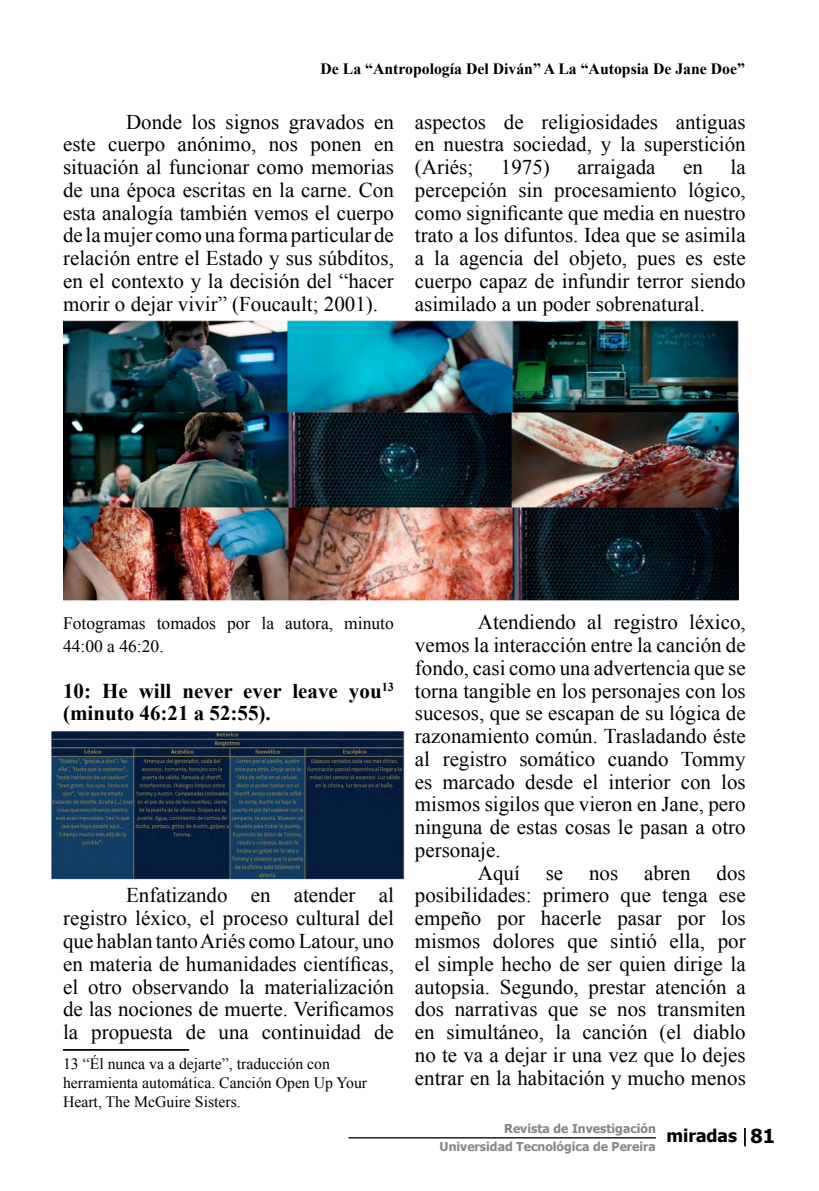
<style>
.page{position:relative;width:819px;height:1191px;background:#fff}
.page>*{position:absolute;margin:0;border:0;box-sizing:border-box;transform-origin:0 0}
.t1{font:21px/22.8px "Times New Roman";color:#000;text-align:justify}
.t2{font:700 21px/22.8px "Times New Roman";color:#000}
.t3{font:17.5px/22.8px "Times New Roman";color:#000}
.t4{font:700 17.5px "Tahoma";color:#000}
.t5{font:15.75px/18.9px "Times New Roman";color:#000}
.t6{font:700 15.75px "Times New Roman";color:#000}
.t7{font:700 12.25px/17.5px "Tahoma";color:#878787;text-align:right}
.s1{font-size:19.25px}
</style>
<div class="page">
<svg style="left:744px;top:1128px;width:1px;height:18px"></svg>
<hr style="left:348px;top:1137px;width:307px;height:1px;background:#000">
<hr style="left:63px;top:1049px;width:126px;height:1px;background:#000">
<img style="left:63px;top:320px;width:675px;height:282px">
<img style="left:51px;top:731px;width:353px;height:148px">
<p class="t6" style="left:320px;top:58px;width:426px">De La “Antropología Del Diván” A La “Autopsia De Jane Doe”</p>
<p class="t1" style="left:63px;top:110px;width:332px;text-indent:63px">Donde los signos gravados en este cuerpo anónimo, nos ponen en situación al funcionar como memorias de una época escritas en la carne. Con esta analogía también vemos el cuerpo de la mujer como una forma particular de relación entre el Estado y sus súbditos, en el contexto y la decisión del “hacer morir o dejar vivir” (Foucault; 2001).</p>
<p class="t1" style="left:415px;top:110px;width:332px">aspectos de religiosidades antiguas en nuestra sociedad, y la superstición (Ariés;</p>
<p class="t1" style="left:415px;top:155px;width:332px;text-indent:316px">la percepción sin procesamiento lógico, como significante que media en nuestro trato a los difuntos. Idea que se asimila a la agencia del objeto, pues es este cuerpo capaz de infundir terror siendo asimilado a un poder sobrenatural.</p>
<p class="t1" style="left:501px;top:155px;width:50px">1975)</p>
<p class="t1" style="left:577px;top:155px;width:80px">arraigada</p>
<p class="t1" style="left:683px;top:155px;width:21px">en</p>
<p class="t3" style="left:63px;top:612px;width:332px">Fotogramas tomados por la autora, minuto<br>44:00 a 46:20.</p>
<p class="t2" style="left:63px;top:678px;width:332px">10: He will never ever leave you<sup>13 </sup>(minuto 46:21 a 52:55).</p>
<p class="t1" style="left:63px;top:883px;width:332px;text-indent:63px">Enfatizando en atender al registro léxico, el proceso cultural del que hablan tanto Ariés como Latour, uno en materia de humanidades científicas, el otro observando la materialización de las nociones de muerte. Verificamos la propuesta de una continuidad de</p>
<p class="t5" style="left:63px;top:1053px;width:305px">13 “Él nunca va a dejarte”, traducción con herramienta automática. Canción Open Up Your<br>Heart, The McGuire Sisters.</p>
<p class="t1" style="left:415px;top:610px;width:332px;text-indent:63px">Atendiendo al registro léxico, vemos la interacción entre la canción de fondo, casi como una advertencia que se torna tangible en los personajes con los sucesos, que se escapan de su lógica de razonamiento común. Trasladando éste al registro somático cuando Tommy es marcado desde el interior con los mismos sigilos que vieron en Jane, pero ninguna de estas cosas le pasan a otro personaje.</p>
<p class="t1" style="left:415px;top:861px;width:332px;text-indent:63px">Aquí se nos abren dos posibilidades: primero que tenga ese empeño por hacerle pasar por los mismos dolores que sintió ella, por el simple hecho de ser quien dirige la autopsia. Segundo, prestar atención a dos narrativas que se nos transmiten en simultáneo, la canción (el diablo no te va a dejar ir una vez que lo dejes entrar en la habitación y mucho menos</p>
<p class="t7" style="left:439px;top:1119px;width:218px">Revista de Investigación<br>Universidad Tecnológica de Pereira</p>
<p class="t4" style="left:666px;top:1123px;width:110px">miradas <span class="s1">81</span></p>
</div>
